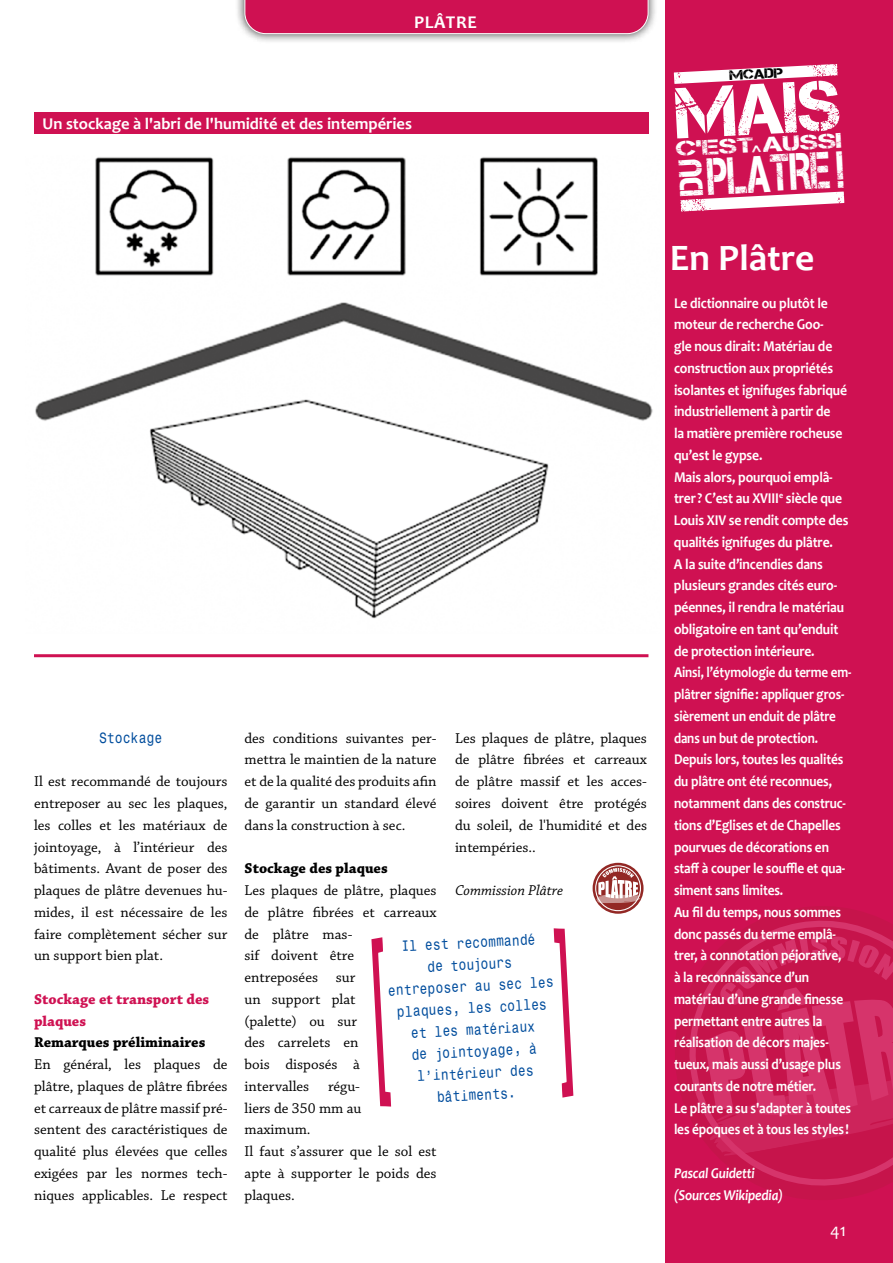
<style>
.page{position:relative;width:893px;height:1263px;background:#fff}
.page>*{position:absolute;margin:0;border:0;box-sizing:border-box;transform-origin:0 0}
.t1{font:72px "Captureit";color:#fff}
.t2{font:52.05px "Captureit";color:#fff;scale:.68 1}
.t3{font:700 37.5px "Candara";color:#fff}
.t4{font:21.15px "Captureit";color:#fff;scale:1.44 1}
.t5{font:700 18px "Candara";letter-spacing:.04em;color:#fff}
.t6{font:18px "Candara";color:#fff}
.t7{font:700 16.5px "Candara";color:#fff}
.t8{font:700 15px/21.8px "Candara";letter-spacing:-.01em;color:#fff;scale:.91 1}
.t9{font:15px/21.8px "Chaparral Pro";color:#000;text-align:justify}
.t10{font:700 15px "Chaparral Pro";color:#000}
.t11{font:italic 700 15px/21.8px "Candara";letter-spacing:-.01em;color:#fff;scale:.89 1}
.t12{font:700 15px/21.8px "Chaparral Pro";color:#cf1152}
.t13{font:italic 15px "Chaparral Pro";color:#000}
.t14{font:13.5px/21.8px "Monospace Typewriter";color:#004d9d;text-align:center}
.t15{font:13.5px "Captureit";color:#000;scale:1.2 1}
</style>
<div class="page">
<div style="left:665px;top:0;width:228px;height:1263px;background:#cf1152"></div>
<svg style="left:689px;top:920px;width:204px;height:266px;fill:#c6144b"></svg>
<svg style="left:704px;top:935px;width:189px;height:221px"></svg>
<svg style="left:674px;top:64px;width:164px;height:20px"></svg>
<div style="left:235px;top:0;width:423px;height:44px;background:#000;opacity:.75"></div>
<div style="left:244px;top:0;width:405px;height:34px;background:#cf1152"></div>
<img style="left:35px;top:157px;width:618px;height:462px">
<div style="left:34px;top:112px;width:614px;height:22px;background:#cf1152"></div>
<svg style="left:593px;top:863px;width:51px;height:51px"></svg>
<svg style="left:595px;top:865px;width:46px;height:46px"></svg>
<svg style="left:371px;top:937px;width:20px;height:169px"></svg>
<svg style="left:554px;top:928px;width:19px;height:169px"></svg>
<hr style="left:34px;top:654px;width:614px;height:3px;background:#cf1152">
<svg style="left:680px;top:191px;width:164px;height:20px"></svg>
<p class="t5" style="left:414px;top:11px;width:64px">PLÂTRE</p>
<p class="t7" style="left:43px;top:113px;width:371px">Un stockage à l'abri de l'humidité et des intempéries</p>
<p class="t14" style="left:99px;top:726px;width:65px">Stockage</p>
<p class="t9" style="left:34px;top:771px;width:195px">Il est recommandé de toujours entreposer au sec les plaques, les colles et les matériaux de jointoyage, à l’intérieur des bâtiments. Avant de poser des plaques de plâtre devenues hu&shy;mides, il est nécessaire de les faire complètement sécher sur un support bien plat.</p>
<p class="t12" style="left:34px;top:989px;width:177px">Stockage et transport des plaques</p>
<p class="t10" style="left:34px;top:1034px;width:173px">Remarques préliminaires</p>
<p class="t9" style="left:34px;top:1054px;width:195px">En général, les plaques de plâtre, plaques de plâtre fibrées et carreaux de plâtre massif pré&shy;sentent des caractéristiques de qualité plus élevées que celles exigées par les normes tech&shy;niques applicables. Le respect</p>
<p class="t9" style="left:244px;top:728px;width:194px">des conditions suivantes per&shy;mettra le maintien de la nature et de la qualité des produits afin de garantir un standard élevé dans la construction à sec.</p>
<p class="t10" style="left:244px;top:860px;width:145px">Stockage des plaques</p>
<p class="t9" style="left:244px;top:880px;width:193px;text-align:left">Les plaques de plâtre, plaques de plâtre fibrées et carreaux de plâtre mas-<br>sif doivent être<br>entreposées sur<br>un support plat<br>(palette) ou sur<br>des carrelets en<br>bois disposés à<br>intervalles</p>
<p class="t9" style="left:455px;top:728px;width:194px">Les plaques de plâtre, plaques de plâtre fibrées et carreaux de plâtre massif et les acces&shy;soires doivent être protégés du soleil, de l'humidité et des intempéries..</p>
<p class="t13" style="left:455px;top:882px;width:110px">Commission Plâtre</p>
<p class="t14" style="left:385px;top:936px;width:167px;rotate:-3deg">Il est recommandé<br>de toujours entreposer au sec les plaques, les colles et les matériaux<br>de jointoyage, à l’intérieur des bâtiments.</p>
<p class="t9" style="left:244px;top:1076px;width:193px;text-align:left;text-indent:83px">régu-<br>liers de 350 mm au<br>maximum.<br>Il faut s’assurer que le sol est apte à supporter le poids des plaques.</p>
<p class="t15" style="left:729px;top:68px;width:46px;rotate:-3deg">MCADP</p>
<h1 class="t1" style="left:674px;top:73px;width:166px;rotate:-3deg">MAIS</h1>
<h2 class="t2" style="left:706px;top:147px;width:202px;rotate:-3deg">PLÂTRE !</h2>
<h3 class="t4" style="left:675px;top:137px;width:117px;rotate:-3deg">c’est aussi</h3>
<h3 class="t3" style="left:670px;top:234px;width:146px">En Plâtre</h3>
<p class="t8" style="left:674px;top:292px;width:196px">Le dictionnaire ou plutôt le moteur de recherche Goo-<br>gle nous dirait: Matériau de construction aux propriétés isolantes et ignifuges fabriqué industriellement à partir de<br>la matière première rocheuse qu’est le gypse.<br>Mais alors, pourquoi emplâ&shy;trer? C’est au XVIII<sup>e</sup> siècle que<br>Louis XIV se rendit compte des qualités ignifuges du plâtre.<br>A la suite d’incendies dans plusieurs grandes cités euro&shy;péennes, il rendra le matériau obligatoire en tant qu’enduit de protection intérieure.<br>Ainsi, l’étymologie du terme em&shy;plâtrer signifie: appliquer gros&shy;sièrement un enduit de plâtre dans un but de protection.<br>Depuis lors, toutes les qualités du plâtre ont été reconnues, notamment dans des construc&shy;tions d’Eglises et de Chapelles pourvues de décorations en staff à couper le souffle et qua&shy;siment sans limites.<br>Au fil du temps, nous sommes donc passés du terme emplâ&shy;trer, à connotation péjorative, à la reconnaissance d’un matériau d’une grande finesse permettant entre autres la réalisation de décors majes&shy;tueux, mais aussi d’usage plus courants de notre métier.<br>Le plâtre a su s'adapter à toutes les époques et à tous les styles !</p>
<p class="t11" style="left:674px;top:1162px;width:124px">Pascal Guidetti (Sources Wikipedia)</p>
<p class="t6" style="left:830px;top:1218px;width:17px">41</p>
</div>
